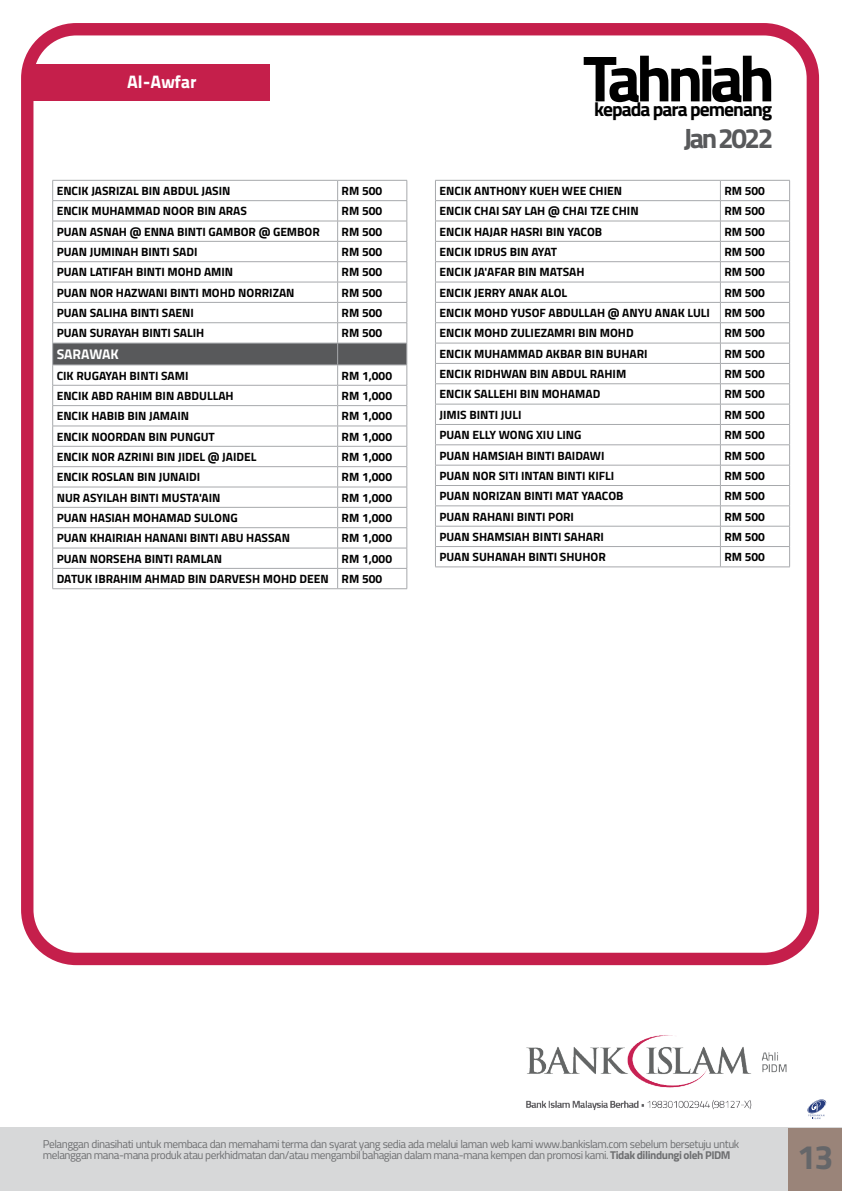
<style>
.page{position:relative;width:842px;height:1191px;background:#fff}
.page>*{position:absolute;margin:0;border:0;box-sizing:border-box;transform-origin:0 0}
.t1{font:700 65.3px "Titillium";letter-spacing:-.075em;color:#000}
.t2{font:700 34px "Titillium";color:#656669}
.t3{font:700 28px "Titillium";letter-spacing:-.09em;color:#58595b}
.t4{font:700 19.5px "Titillium";letter-spacing:-.05em;color:#000}
.t5{font:17.9px "Titillium Text 25 L 999 wt";color:#fff}
.t6{font:700 14px "Titillium";letter-spacing:-.01em;color:#fff}
.t7{font:700 12px/20.3px "Titillium";color:#000}
.t8{font:11.3px/11.3px "Titillium";letter-spacing:-.04em;color:#6e6f71}
.s1{font-weight:700}
</style>
<div class="page">
<div style="left:29px;top:64px;width:241px;height:37px;background:#c51f4b"></div>
<div style="left:21px;top:23px;width:798px;height:942px;border:12px solid #c51f4b;border-radius:49px"></div>
<div style="left:0;top:1127px;width:842px;height:64px;background:#d7d8d9"></div>
<svg style="left:807px;top:1099px;width:19px;height:20px"></svg>
<div style="left:788px;top:1127px;width:54px;height:64px;background:#9a8479"></div>
<img style="left:526px;top:1035px;width:261px;height:76px">
<svg style="left:52px;top:180px;width:356px;height:408px"></svg>
<hr style="left:52px;top:588px;width:286px;height:1px;background:#a7a9ac">
<hr style="left:338px;top:588px;width:69px;height:1px;background:#a7a9ac">
<hr style="left:435px;top:180px;width:285px;height:1px;background:#a7a9ac">
<hr style="left:720px;top:180px;width:70px;height:1px;background:#a7a9ac">
<hr style="left:435px;top:200px;width:285px;height:1px;background:#a7a9ac">
<hr style="left:720px;top:200px;width:70px;height:1px;background:#a7a9ac">
<hr style="left:435px;top:221px;width:285px;height:1px;background:#a7a9ac">
<hr style="left:720px;top:221px;width:70px;height:1px;background:#a7a9ac">
<hr style="left:435px;top:241px;width:285px;height:1px;background:#a7a9ac">
<hr style="left:720px;top:241px;width:70px;height:1px;background:#a7a9ac">
<hr style="left:435px;top:261px;width:285px;height:1px;background:#a7a9ac">
<hr style="left:720px;top:261px;width:70px;height:1px;background:#a7a9ac">
<hr style="left:435px;top:282px;width:285px;height:1px;background:#a7a9ac">
<hr style="left:720px;top:282px;width:70px;height:1px;background:#a7a9ac">
<hr style="left:435px;top:302px;width:285px;height:1px;background:#a7a9ac">
<hr style="left:720px;top:302px;width:70px;height:1px;background:#a7a9ac">
<hr style="left:435px;top:322px;width:285px;height:1px;background:#a7a9ac">
<hr style="left:720px;top:322px;width:70px;height:1px;background:#a7a9ac">
<hr style="left:435px;top:343px;width:285px;height:1px;background:#a7a9ac">
<hr style="left:720px;top:343px;width:70px;height:1px;background:#a7a9ac">
<hr style="left:435px;top:363px;width:285px;height:1px;background:#a7a9ac">
<hr style="left:720px;top:363px;width:70px;height:1px;background:#a7a9ac">
<hr style="left:435px;top:383px;width:285px;height:1px;background:#a7a9ac">
<hr style="left:720px;top:383px;width:70px;height:1px;background:#a7a9ac">
<hr style="left:435px;top:404px;width:285px;height:1px;background:#a7a9ac">
<hr style="left:720px;top:404px;width:70px;height:1px;background:#a7a9ac">
<hr style="left:435px;top:424px;width:285px;height:1px;background:#a7a9ac">
<hr style="left:720px;top:424px;width:70px;height:1px;background:#a7a9ac">
<hr style="left:435px;top:444px;width:285px;height:1px;background:#a7a9ac">
<hr style="left:720px;top:444px;width:70px;height:1px;background:#a7a9ac">
<hr style="left:435px;top:465px;width:285px;height:1px;background:#a7a9ac">
<hr style="left:720px;top:465px;width:70px;height:1px;background:#a7a9ac">
<hr style="left:435px;top:485px;width:285px;height:1px;background:#a7a9ac">
<hr style="left:720px;top:485px;width:70px;height:1px;background:#a7a9ac">
<hr style="left:435px;top:505px;width:285px;height:1px;background:#a7a9ac">
<hr style="left:720px;top:505px;width:70px;height:1px;background:#a7a9ac">
<hr style="left:435px;top:526px;width:285px;height:1px;background:#a7a9ac">
<hr style="left:720px;top:526px;width:70px;height:1px;background:#a7a9ac">
<hr style="left:435px;top:546px;width:285px;height:1px;background:#a7a9ac">
<svg style="left:435px;top:180px;width:1px;height:386px"></svg>
<hr style="left:720px;top:546px;width:70px;height:1px;background:#a7a9ac">
<svg style="left:720px;top:180px;width:1px;height:386px"></svg>
<svg style="left:789px;top:180px;width:1px;height:386px"></svg>
<hr style="left:435px;top:566px;width:285px;height:1px;background:#a7a9ac">
<hr style="left:720px;top:566px;width:70px;height:1px;background:#a7a9ac">
<h3 class="t5" style="left:127px;top:68px;width:71px">Al-Awfar</h3>
<p class="t7" style="left:57px;top:180px;width:175px">ENCIK JASRIZAL BIN ABDUL JASIN</p>
<p class="t7" style="left:342px;top:180px;width:42px">RM 500</p>
<p class="t7" style="left:57px;top:200px;width:192px">ENCIK MUHAMMAD NOOR BIN ARAS</p>
<p class="t7" style="left:342px;top:200px;width:42px">RM 500</p>
<p class="t7" style="left:57px;top:221px;width:265px">PUAN ASNAH @ ENNA BINTI GAMBOR @ GEMBOR</p>
<p class="t7" style="left:342px;top:221px;width:42px">RM 500</p>
<p class="t7" style="left:57px;top:241px;width:142px">PUAN JUMINAH BINTI SADI</p>
<p class="t7" style="left:342px;top:241px;width:42px">RM 500</p>
<p class="t7" style="left:57px;top:261px;width:178px">PUAN LATIFAH BINTI MOHD AMIN</p>
<p class="t7" style="left:342px;top:261px;width:42px">RM 500</p>
<p class="t7" style="left:57px;top:282px;width:239px">PUAN NOR HAZWANI BINTI MOHD NORRIZAN</p>
<p class="t7" style="left:342px;top:282px;width:42px">RM 500</p>
<p class="t7" style="left:57px;top:302px;width:139px">PUAN SALIHA BINTI SAENI</p>
<p class="t7" style="left:342px;top:302px;width:42px">RM 500</p>
<p class="t7" style="left:57px;top:322px;width:149px">PUAN SURAYAH BINTI SALIH</p>
<p class="t7" style="left:342px;top:322px;width:42px">RM 500</p>
<p class="t6" style="left:57px;top:344px;width:64px">SARAWAK</p>
<p class="t7" style="left:57px;top:364px;width:133px">CIK RUGAYAH BINTI SAMI</p>
<p class="t7" style="left:342px;top:364px;width:52px">RM 1,000</p>
<p class="t7" style="left:57px;top:385px;width:178px">ENCIK ABD RAHIM BIN ABDULLAH</p>
<p class="t7" style="left:342px;top:385px;width:52px">RM 1,000</p>
<p class="t7" style="left:57px;top:405px;width:134px">ENCIK HABIB BIN JAMAIN</p>
<p class="t7" style="left:342px;top:405px;width:52px">RM 1,000</p>
<p class="t7" style="left:57px;top:426px;width:160px">ENCIK NOORDAN BIN PUNGUT</p>
<p class="t7" style="left:342px;top:426px;width:52px">RM 1,000</p>
<p class="t7" style="left:57px;top:446px;width:201px">ENCIK NOR AZRINI BIN JIDEL @ JAIDEL</p>
<p class="t7" style="left:342px;top:446px;width:52px">RM 1,000</p>
<p class="t7" style="left:57px;top:466px;width:145px">ENCIK ROSLAN BIN JUNAIDI</p>
<p class="t7" style="left:342px;top:466px;width:52px">RM 1,000</p>
<p class="t7" style="left:57px;top:487px;width:165px">NUR ASYILAH BINTI MUSTA'AIN</p>
<p class="t7" style="left:342px;top:487px;width:52px">RM 1,000</p>
<p class="t7" style="left:57px;top:507px;width:182px">PUAN HASIAH MOHAMAD SULONG</p>
<p class="t7" style="left:342px;top:507px;width:52px">RM 1,000</p>
<p class="t7" style="left:57px;top:527px;width:235px">PUAN KHAIRIAH HANANI BINTI ABU HASSAN</p>
<p class="t7" style="left:342px;top:527px;width:52px">RM 1,000</p>
<p class="t7" style="left:57px;top:548px;width:167px">PUAN NORSEHA BINTI RAMLAN</p>
<p class="t7" style="left:57px;top:548px;width:337px;text-indent:285px">RM 1,000<br>DATUK IBRAHIM AHMAD BIN DARVESH MOHD DEEN RM 500</p>
<h1 class="t1" style="left:583px;top:29px;width:194px">Tahniah</h1>
<h3 class="t4" style="left:594px;top:95px;width:180px">kepada para pemenang</h3>
<h3 class="t3" style="left:684px;top:117px;width:91px">Jan 2022</h3>
<p class="t7" style="left:439px;top:180px;width:184px">ENCIK ANTHONY KUEH WEE CHIEN</p>
<p class="t7" style="left:724px;top:180px;width:42px">RM 500</p>
<p class="t7" style="left:439px;top:200px;width:201px">ENCIK CHAI SAY LAH @ CHAI TZE CHIN</p>
<p class="t7" style="left:724px;top:200px;width:42px">RM 500</p>
<p class="t7" style="left:439px;top:221px;width:164px">ENCIK HAJAR HASRI BIN YACOB</p>
<p class="t7" style="left:724px;top:221px;width:42px">RM 500</p>
<p class="t7" style="left:439px;top:241px;width:119px">ENCIK IDRUS BIN AYAT</p>
<p class="t7" style="left:724px;top:241px;width:42px">RM 500</p>
<p class="t7" style="left:439px;top:261px;width:147px">ENCIK JA'AFAR BIN MATSAH</p>
<p class="t7" style="left:724px;top:261px;width:42px">RM 500</p>
<p class="t7" style="left:439px;top:282px;width:129px">ENCIK JERRY ANAK ALOL</p>
<p class="t7" style="left:439px;top:282px;width:327px;text-align:justify;text-indent:285px">RM 500<br>ENCIK MOHD YUSOF ABDULLAH @ ANYU ANAK LULI RM 500<br>ENCIK MOHD ZULIEZAMRI BIN MOHD</p>
<p class="t7" style="left:724px;top:322px;width:42px">RM 500</p>
<p class="t7" style="left:439px;top:343px;width:210px">ENCIK MUHAMMAD AKBAR BIN BUHARI</p>
<p class="t7" style="left:724px;top:343px;width:42px">RM 500</p>
<p class="t7" style="left:439px;top:363px;width:188px">ENCIK RIDHWAN BIN ABDUL RAHIM</p>
<p class="t7" style="left:724px;top:363px;width:42px">RM 500</p>
<p class="t7" style="left:439px;top:383px;width:162px">ENCIK SALLEHI BIN MOHAMAD</p>
<p class="t7" style="left:724px;top:383px;width:42px">RM 500</p>
<p class="t7" style="left:439px;top:404px;width:83px">JIMIS BINTI JULI</p>
<p class="t7" style="left:724px;top:404px;width:42px">RM 500</p>
<p class="t7" style="left:439px;top:424px;width:144px">PUAN ELLY WONG XIU LING</p>
<p class="t7" style="left:724px;top:424px;width:42px">RM 500</p>
<p class="t7" style="left:439px;top:444px;width:167px">PUAN HAMSIAH BINTI BAIDAWI</p>
<p class="t7" style="left:724px;top:444px;width:42px">RM 500</p>
<p class="t7" style="left:439px;top:465px;width:176px">PUAN NOR SITI INTAN BINTI KIFLI</p>
<p class="t7" style="left:724px;top:465px;width:42px">RM 500</p>
<p class="t7" style="left:439px;top:485px;width:186px">PUAN NORIZAN BINTI MAT YAACOB</p>
<p class="t7" style="left:724px;top:485px;width:42px">RM 500</p>
<p class="t7" style="left:439px;top:505px;width:136px">PUAN RAHANI BINTI PORI</p>
<p class="t7" style="left:724px;top:505px;width:42px">RM 500</p>
<p class="t7" style="left:439px;top:526px;width:166px">PUAN SHAMSIAH BINTI SAHARI</p>
<p class="t7" style="left:724px;top:526px;width:42px">RM 500</p>
<p class="t7" style="left:439px;top:546px;width:168px">PUAN SUHANAH BINTI SHUHOR</p>
<p class="t7" style="left:724px;top:546px;width:42px">RM 500</p>
<p class="t8" style="left:43px;top:1137px;width:698px">Pelanggan dinasihati untuk membaca dan memahami terma dan syarat yang sedia ada melalui laman web kami www.bankislam.com sebelum bersetuju untuk melanggan mana-mana produk atau perkhidmatan dan/atau mengambil bahagian dalam mana-mana kempen dan promosi kami. <span class="s1">Tidak dilindungi oleh PIDM</span></p>
<h2 class="t2" style="left:797px;top:1131px;width:38px">13</h2>
</div>
